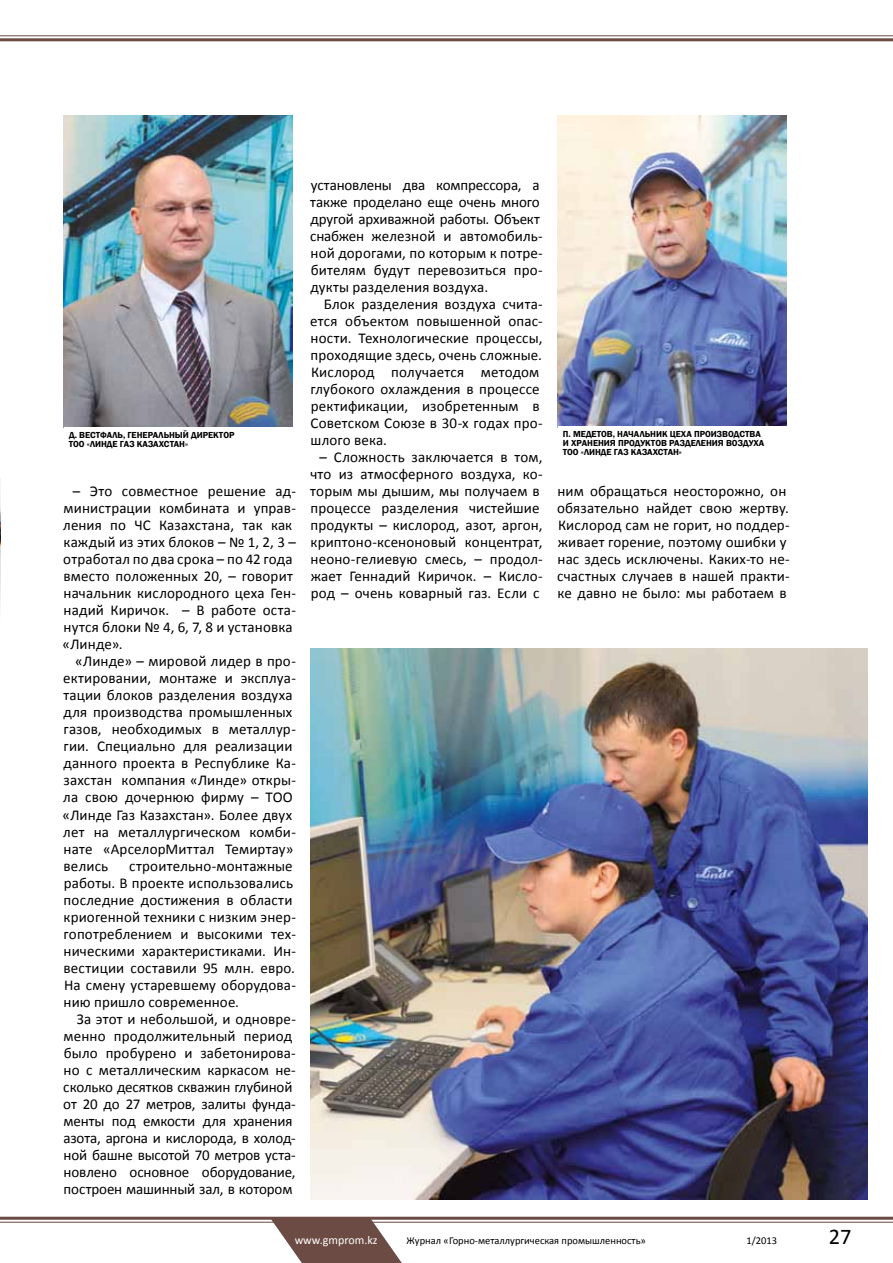
<style>
.page{position:relative;width:893px;height:1263px;background:#fff}
.page>*{position:absolute;margin:0;border:0;box-sizing:border-box;transform-origin:0 0}
.t1{font:22.5px "Calibri";color:#000}
.t2{font:15px/17px "Calibri";letter-spacing:.01em;color:#000}
.t3{font:12px "Calibri";color:#fff}
.t4{font:10.5px "Calibri";color:#000}
.t5{font:600 9px/9px "Franklin Gothic";color:#000}
</style>
<div class="page">
<svg style="left:270px;top:1220px;width:151px;height:43px"></svg>
<hr style="left:0;top:1222px;width:893px;height:1px;background:#6b4b44">
<hr style="left:0;top:1217px;width:893px;height:3px;background:#6b4b44">
<hr style="left:0;top:38px;width:893px;height:3px;background:#6b4b44">
<hr style="left:0;top:35px;width:893px;height:1px;background:#6b4b44">
<img style="left:311px;top:649px;width:556px;height:550px">
<img style="left:0;top:41px;width:1px;height:564px">
<img style="left:64px;top:116px;width:229px;height:311px">
<img style="left:558px;top:116px;width:229px;height:310px">
<p class="t2" style="left:310px;top:176px;width:234px">установлены два компрессора, а также проделано еще очень много другой архиважной работы. Объект снабжен железной и автомобиль&shy;ной дорогами, по которым к потре&shy;бителям будут перевозиться про&shy;дукты разделения воздуха.</p>
<p class="t2" style="left:310px;top:295px;width:234px;text-indent:14px">Блок разделения воздуха счита&shy;ется объектом повышенной опас&shy;ности. Технологические процессы, проходящие здесь, очень сложные.<br>Кислород получается методом глубокого охлаждения в процессе ректификации, изобретенным в<br>Советском Союзе в 30-х годах про&shy;шлого века.</p>
<p class="t2" style="left:310px;top:448px;width:234px;text-align:center">– Сложность заключается в том, что из атмосферного воздуха, ко&shy;торым мы дышим, мы получаем в процессе разделения чистейшие продукты – кислород, азот, аргон, криптоно-ксеноновый концентрат, неоно-гелиевую смесь, – продол&shy;жает Геннадий Киричок. – Кисло&shy;род – очень коварный газ. Если с</p>
<p class="t5" style="left:69px;top:431px;width:167px">Д. Вестфаль, Генеральный директор<br>ТОО</p>
<p class="t5" style="left:87px;top:440px;width:103px">«Линде Газ Казахстан»</p>
<p class="t5" style="left:563px;top:429px;width:203px">П. Медетов, начальник цеха производства и хранения продуктов разделения воздуха<br>ТОО</p>
<p class="t5" style="left:581px;top:447px;width:103px">«Линде Газ Казахстан»</p>
<p class="t2" style="left:557px;top:482px;width:234px">ним обращаться неосторожно, он обязательно найдет свою жертву.<br>Кислород сам не горит, но поддер&shy;живает горение, поэтому ошибки у нас здесь исключены. Каких-то не&shy;счастных случаев в нашей практи&shy;ке давно не было: мы работаем в</p>
<p class="t2" style="left:63px;top:482px;width:235px;text-indent:10px">– Это совместное решение ад&shy;министрации комбината и управ&shy;ления по ЧС Казахстана, так как каждый из этих блоков – № 1, 2, 3 – отработал по два срока – по 42 года вместо положенных 20, – говорит начальник кислородного цеха Ген&shy;надий Киричок. – В работе оста&shy;нутся блоки № 4, 6, 7, 8 и установка «Линде».</p>
<p class="t2" style="left:63px;top:652px;width:235px;text-indent:13px">«Линде» – мировой лидер в про&shy;ектировании, монтаже и эксплуа&shy;тации блоков разделения воздуха для производства промышленных газов, необходимых в металлур&shy;гии. Специально для реализации данного проекта в Республике Ка&shy;захстан компания «Линде» откры&shy;ла свою дочернюю фирму – ТОО «Линде Газ Казахстан». Более двух лет на металлургическом комби&shy;нате «АрселорМиттал Темиртау» велись</p>
<p class="t2" style="left:64px;top:856px;width:234px;text-indent:66px">строительно-монтажные работы. В проекте использовались последние достижения в области криогенной техники с низким энер&shy;гопотреблением и высокими тех&shy;ническими характеристиками. Ин&shy;вестиции составили 95 млн. евро.<br>На смену устаревшему оборудова&shy;нию пришло современное.</p>
<p class="t2" style="left:63px;top:1009px;width:234px;text-indent:14px">За этот и небольшой, и одновре&shy;менно продолжительный период было пробурено и забетонирова&shy;но с металлическим каркасом не&shy;сколько десятков скважин глубиной от 20 до 27 метров, залиты фунда&shy;менты под емкости для хранения азота, аргона и кислорода, в холод&shy;ной башне высотой 70 метров уста&shy;новлено основное оборудование, построен машинный зал, в котором</p>
<p class="t3" style="left:295px;top:1233px;width:84px">www.gmprom.kz</p>
<p class="t4" style="left:407px;top:1234px;width:241px">журнал «горно-металлургическая промышленность»</p>
<p class="t4" style="left:746px;top:1234px;width:32px">1/2013</p>
<h1 class="t1" style="left:829px;top:1222px;width:24px">27</h1>
</div>
